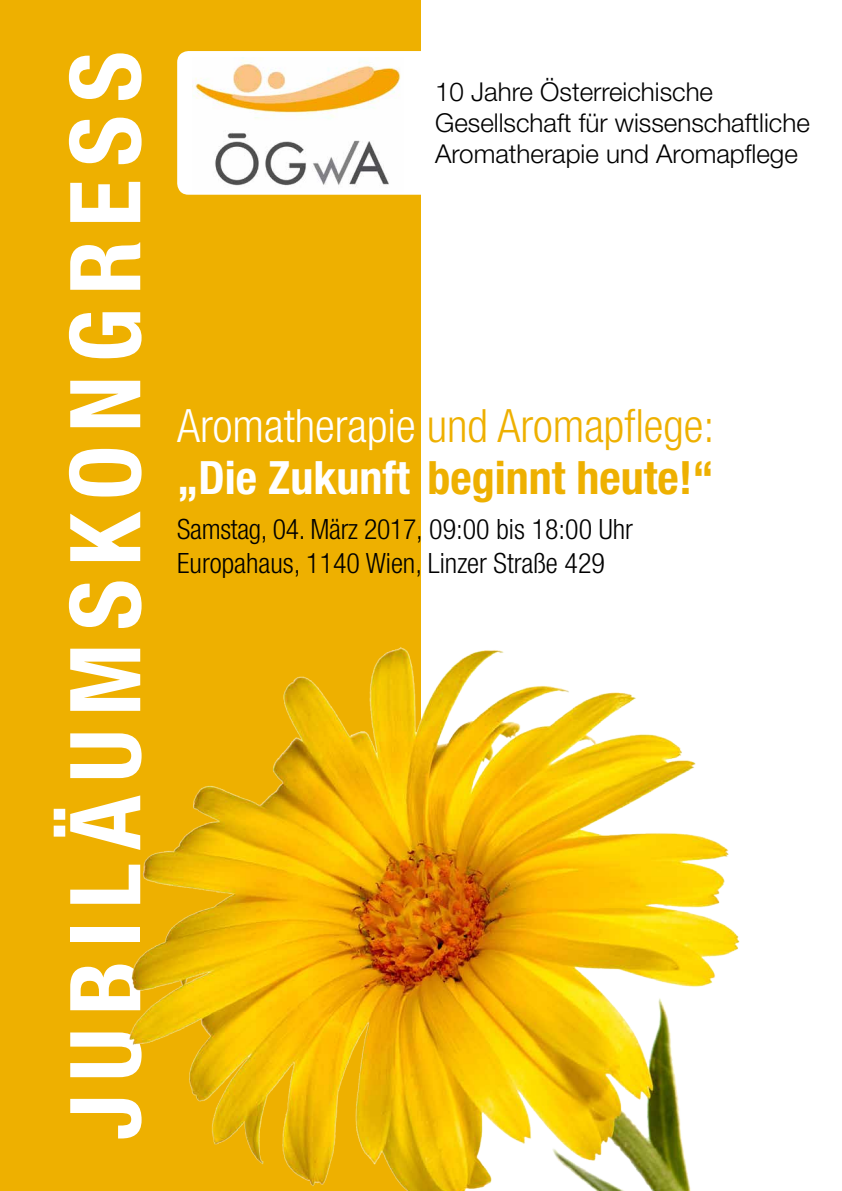
<style>
.page{position:relative;width:842px;height:1191px;background:#fff}
.page>*{position:absolute;margin:0;border:0;box-sizing:border-box;transform-origin:0 0}
.t1{font:700 condensed 98px "Helvetica Neue LT Std";letter-spacing:.135em;color:#fff}
.t2{font:300 condensed 46px/52px "Helvetica Neue LT Std";color:#eeb000}
.t3{font:300 condensed 28px/33.6px "Helvetica Neue LT Std";color:#000}
.t4{font:300 26px/31.2px "Helvetica Neue LT Std";color:#000}
.s1{color:#fff}
.s2{font-weight:700;color:#fff}
.s3{font-weight:700}
</style>
<div class="page">
<div style="left:0;top:0;width:421px;height:1191px;background:#eeb000"></div>
<img style="left:128px;top:647px;width:612px;height:544px">
<div style="left:177px;top:51px;width:288px;height:144px;background:#fff;border-radius:11px"></div>
<img style="left:193px;top:57px;width:208px;height:129px">
<h1 class="t1" style="left:46px;top:1140px;width:1090px;rotate:-90deg">JUBILÄUMSKONGRESS</h1>
<p class="t4" style="left:435px;top:76px;width:376px">10 Jahre Österreichische<br>Gesellschaft für wissenschaftliche<br>Aromatherapie und Aromapflege</p>
<h2 class="t2" style="left:177px;top:399px;width:539px"><span class="s1">Aromatherapie</span> und Aromapflege: <span class="s2">„Die Zukunft</span> <span class="s3">beginnt heute!“</span></h2>
<p class="t3" style="left:177px;top:512px;width:457px">Samstag, 04. März 2017, 09:00 bis 18:00 Uhr<br>Europahaus, 1140 Wien, Linzer Straße 429</p>
</div>
